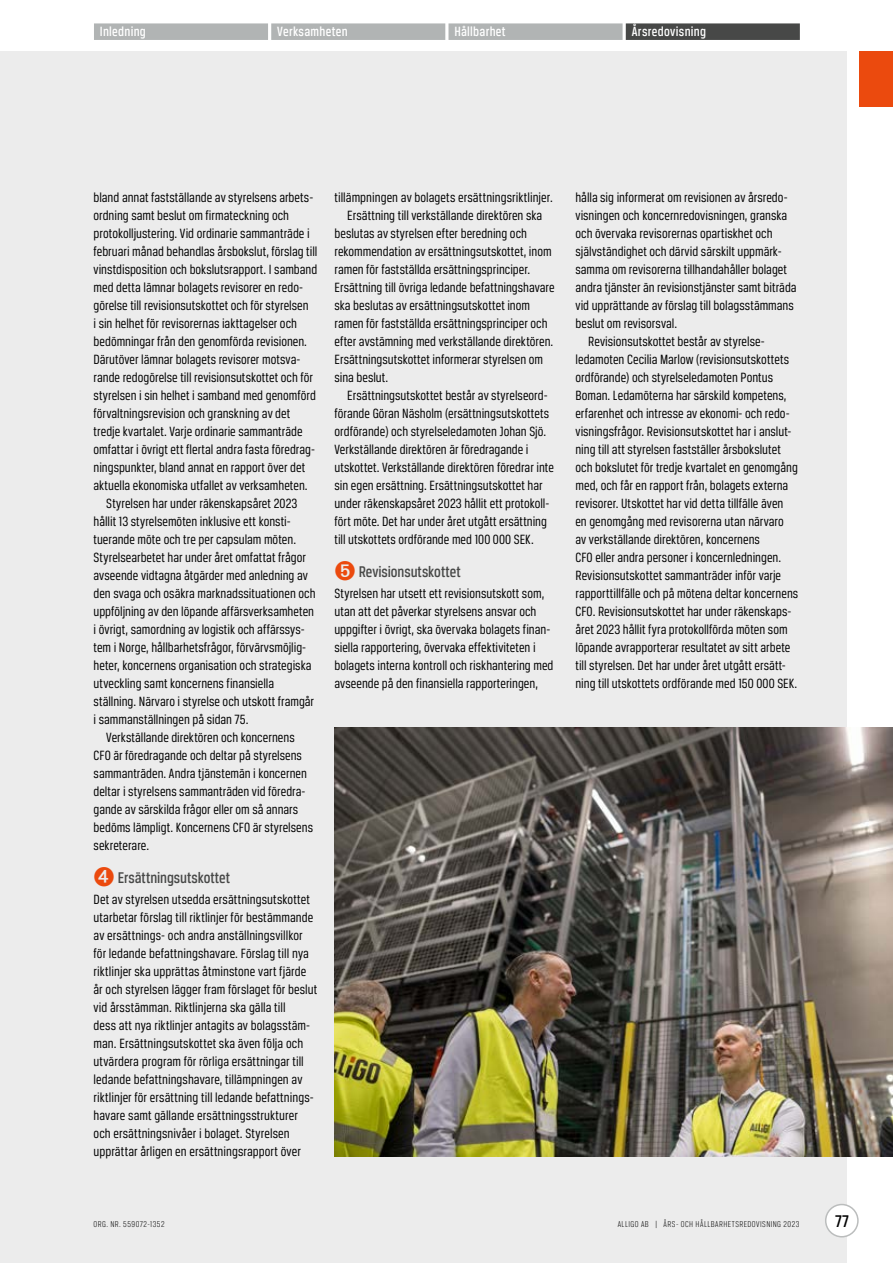
<style>
.page{position:relative;width:893px;height:1263px;background:#fff}
.page>*{position:absolute;margin:0;border:0;box-sizing:border-box;transform-origin:0 0}
.t1{font:500 18px "Breuer Condensed";color:#000}
.t2{font:500 16.5px "Breuer Condensed";color:#474847}
.t3{font:14.25px/18px "Breuer Condensed";color:#000}
.t4{font:500 14.25px "Breuer Condensed";letter-spacing:.02em;color:#fff}
.t5{font:300 9px "Breuer Condensed";letter-spacing:.05em;color:#000}
.s1{color:#eb4a0e}
</style>
<div class="page">
<div style="left:0;top:51px;width:846px;height:1212px;background:#ececec"></div>
<div style="left:859px;top:51px;width:34px;height:55px;background:#eb4a0e"></div>
<div style="left:826px;top:1204px;width:32px;height:33px;background:#fff;border-radius:50%"></div>
<div style="left:825px;top:1204px;width:34px;height:33px;border:2px solid #bbbdbd;border-radius:50%"></div>
<div style="left:94px;top:23px;width:174px;height:17px;background:#b1b4b4"></div>
<div style="left:271px;top:23px;width:174px;height:17px;background:#b1b4b4"></div>
<div style="left:448px;top:23px;width:175px;height:17px;background:#b1b4b4"></div>
<div style="left:626px;top:23px;width:174px;height:17px;background:#474847"></div>
<img style="left:334px;top:727px;width:559px;height:430px">
<p class="t4" style="left:100px;top:24px;width:48px">Inledning</p>
<p class="t4" style="left:277px;top:24px;width:72px">Verksamheten</p>
<p class="t4" style="left:454px;top:24px;width:53px">Hållbarhet</p>
<p class="t4" style="left:632px;top:24px;width:76px">Årsredovisning</p>
<p class="t3" style="left:94px;top:188px;width:221px">bland annat fastställande av styrelsens arbets-</p>
<p class="t3" style="left:94px;top:206px;width:197px">ordning samt beslut om firmateckning och</p>
<p class="t3" style="left:94px;top:224px;width:218px">protokolljustering. Vid ordinarie sammanträde i</p>
<p class="t3" style="left:94px;top:242px;width:225px">februari månad behandlas årsbokslut, förslag till</p>
<p class="t3" style="left:94px;top:260px;width:225px">vinstdisposition och bokslutsrapport. I samband</p>
<p class="t3" style="left:94px;top:278px;width:211px">med detta lämnar bolagets revisorer en redo-</p>
<p class="t3" style="left:94px;top:296px;width:217px">görelse till revisionsutskottet och för styrelsen</p>
<p class="t3" style="left:94px;top:314px;width:205px">i sin helhet för revisorernas iakttagelser och</p>
<p class="t3" style="left:94px;top:332px;width:215px">bedömningar från den genomförda revisionen.</p>
<p class="t3" style="left:94px;top:350px;width:208px">Därutöver lämnar bolagets revisorer motsva-</p>
<p class="t3" style="left:94px;top:368px;width:221px">rande redogörelse till revisionsutskottet och för</p>
<p class="t3" style="left:94px;top:386px;width:224px">styrelsen i sin helhet i samband med genomförd</p>
<p class="t3" style="left:94px;top:404px;width:198px">förvaltningsrevision och granskning av det</p>
<p class="t3" style="left:94px;top:422px;width:211px">tredje kvartalet. Varje ordinarie sammanträde</p>
<p class="t3" style="left:94px;top:440px;width:223px">omfattar i övrigt ett flertal andra fasta föredrag-</p>
<p class="t3" style="left:94px;top:458px;width:213px">ningspunkter, bland annat en rapport över det</p>
<p class="t3" style="left:94px;top:476px;width:216px">aktuella ekonomiska utfallet av verksamheten.</p>
<p class="t3" style="left:106px;top:494px;width:193px">Styrelsen har under räkenskapsåret 2023</p>
<p class="t3" style="left:94px;top:512px;width:199px">hållit 13 styrelsemöten inklusive ett konsti-</p>
<p class="t3" style="left:94px;top:530px;width:204px">tuerande möte och tre per capsulam möten.</p>
<p class="t3" style="left:94px;top:548px;width:214px">Styrelsearbetet har under året omfattat frågor</p>
<p class="t3" style="left:94px;top:566px;width:216px">avseende vidtagna åtgärder med anledning av</p>
<p class="t3" style="left:94px;top:584px;width:223px">den svaga och osäkra marknadssituationen och</p>
<p class="t3" style="left:94px;top:602px;width:222px">uppföljning av den löpande affärsverksamheten</p>
<p class="t3" style="left:94px;top:620px;width:213px">i övrigt, samordning av logistik och affärssys-</p>
<p class="t3" style="left:94px;top:638px;width:214px">tem i Norge, hållbarhetsfrågor, förvärvsmöjlig-</p>
<p class="t3" style="left:94px;top:656px;width:219px">heter, koncernens organisation och strategiska</p>
<p class="t3" style="left:94px;top:674px;width:182px">utveckling samt koncernens finansiella</p>
<p class="t3" style="left:94px;top:692px;width:222px">ställning. Närvaro i styrelse och utskott framgår</p>
<p class="t3" style="left:94px;top:710px;width:157px">i sammanställningen på sidan 75.</p>
<p class="t3" style="left:106px;top:728px;width:190px">Verkställande direktören och koncernens</p>
<p class="t3" style="left:94px;top:746px;width:210px">CFO är föredragande och deltar på styrelsens</p>
<p class="t3" style="left:94px;top:764px;width:215px">sammanträden. Andra tjänstemän i koncernen</p>
<p class="t3" style="left:94px;top:782px;width:213px">deltar i styrelsens sammanträden vid föredra-</p>
<p class="t3" style="left:94px;top:800px;width:206px">gande av särskilda frågor eller om så annars</p>
<p class="t3" style="left:94px;top:818px;width:221px">bedöms lämpligt. Koncernens CFO är styrelsens</p>
<p class="t3" style="left:94px;top:836px;width:57px">sekreterare.</p>
<p class="t2" style="left:94px;top:869px;width:138px"><span class="s1">➍</span> Ersättningsutskottet</p>
<p class="t3" style="left:94px;top:890px;width:225px">Det av styrelsen utsedda ersättningsutskottet utarbetar förslag till riktlinjer för bestämmande av ersättnings- och andra anställningsvillkor för ledande befattningshavare. Förslag till nya riktlinjer ska upprättas åtminstone vart fjärde år och styrelsen lägger fram förslaget för beslut vid årsstämman. Riktlinjerna ska gälla till<br>dess att nya riktlinjer antagits av bolagsstäm&shy;man. Ersättningsutskottet ska även följa och utvärdera program för rörliga ersättningar till ledande befattningshavare, tillämpningen av riktlinjer för ersättning till ledande befattnings&shy;havare samt gällande ersättningsstrukturer och ersättningsnivåer i bolaget. Styrelsen upprättar årligen en ersättningsrapport över</p>
<p class="t3" style="left:334px;top:188px;width:220px">tillämpningen av bolagets ersättningsriktlinjer.</p>
<p class="t3" style="left:347px;top:206px;width:196px">Ersättning till verkställande direktören ska</p>
<p class="t3" style="left:334px;top:224px;width:194px">beslutas av styrelsen efter beredning och</p>
<p class="t3" style="left:334px;top:242px;width:219px">rekommendation av ersättningsutskottet, inom</p>
<p class="t3" style="left:334px;top:260px;width:197px">ramen för fastställda ersättningsprinciper.</p>
<p class="t3" style="left:334px;top:278px;width:222px">Ersättning till övriga ledande befattningshavare</p>
<p class="t3" style="left:334px;top:296px;width:197px">ska beslutas av ersättningsutskottet inom</p>
<p class="t3" style="left:334px;top:314px;width:215px">ramen för fastställda ersättningsprinciper och</p>
<p class="t3" style="left:334px;top:332px;width:220px">efter avstämning med verkställande direktören.</p>
<p class="t3" style="left:334px;top:350px;width:210px">Ersättningsutskottet informerar styrelsen om</p>
<p class="t3" style="left:334px;top:368px;width:55px">sina beslut.</p>
<p class="t3" style="left:347px;top:386px;width:202px">Ersättningsutskottet består av styrelseord-</p>
<p class="t3" style="left:334px;top:404px;width:216px">förande Göran Näsholm (ersättningsutskottets</p>
<p class="t3" style="left:334px;top:422px;width:213px">ordförande) och styrelseledamoten Johan Sjö.</p>
<p class="t3" style="left:334px;top:440px;width:196px">Verkställande direktören är föredragande i</p>
<p class="t3" style="left:334px;top:458px;width:221px">utskottet. Verkställande direktören föredrar inte</p>
<p class="t3" style="left:334px;top:476px;width:210px">sin egen ersättning. Ersättningsutskottet har</p>
<p class="t3" style="left:334px;top:494px;width:216px">under räkenskapsåret 2023 hållit ett protokoll-</p>
<p class="t3" style="left:334px;top:512px;width:214px">fört möte. Det har under året utgått ersättning</p>
<p class="t3" style="left:334px;top:530px;width:201px">till utskottets ordförande med 100 000 SEK.</p>
<p class="t2" style="left:334px;top:563px;width:128px"><span class="s1">➎</span> Revisionsutskottet</p>
<p class="t3" style="left:334px;top:584px;width:221px">Styrelsen har utsett ett revisionsutskott som, utan att det påverkar styrelsens ansvar och uppgifter i övrigt, ska övervaka bolagets finan&shy;siella rapportering, övervaka effektiviteten i bolagets interna kontroll och riskhantering med avseende på den finansiella rapporteringen,</p>
<p class="t3" style="left:575px;top:188px;width:214px">hålla sig informerat om revisionen av årsredo-</p>
<p class="t3" style="left:575px;top:206px;width:213px">visningen och koncernredovisningen, granska</p>
<p class="t3" style="left:575px;top:224px;width:199px">och övervaka revisorernas opartiskhet och</p>
<p class="t3" style="left:575px;top:242px;width:208px">självständighet och därvid särskilt uppmärk-</p>
<p class="t3" style="left:575px;top:260px;width:213px">samma om revisorerna tillhandahåller bolaget</p>
<p class="t3" style="left:575px;top:278px;width:223px">andra tjänster än revisionstjänster samt biträda</p>
<p class="t3" style="left:575px;top:296px;width:220px">vid upprättande av förslag till bolagsstämmans</p>
<p class="t3" style="left:575px;top:314px;width:103px">beslut om revisorsval.</p>
<p class="t3" style="left:588px;top:332px;width:178px">Revisionsutskottet består av styrelse-</p>
<p class="t3" style="left:575px;top:350px;width:215px">ledamoten Cecilia Marlow (revisionsutskottets</p>
<p class="t3" style="left:575px;top:368px;width:199px">ordförande) och styrelseledamoten Pontus</p>
<p class="t3" style="left:575px;top:386px;width:213px">Boman. Ledamöterna har särskild kompetens,</p>
<p class="t3" style="left:575px;top:404px;width:216px">erfarenhet och intresse av ekonomi- och redo-</p>
<p class="t3" style="left:575px;top:422px;width:217px">visningsfrågor. Revisionsutskottet har i anslut-</p>
<p class="t3" style="left:575px;top:440px;width:207px">ning till att styrelsen fastställer årsbokslutet</p>
<p class="t3" style="left:575px;top:458px;width:224px">och bokslutet för tredje kvartalet en genomgång</p>
<p class="t3" style="left:575px;top:476px;width:214px">med, och får en rapport från, bolagets externa</p>
<p class="t3" style="left:575px;top:494px;width:209px">revisorer. Utskottet har vid detta tillfälle även</p>
<p class="t3" style="left:575px;top:512px;width:210px">en genomgång med revisorerna utan närvaro</p>
<p class="t3" style="left:575px;top:530px;width:186px">av verkställande direktören, koncernens</p>
<p class="t3" style="left:575px;top:548px;width:207px">CFO eller andra personer i koncernledningen.</p>
<p class="t3" style="left:575px;top:566px;width:207px">Revisionsutskottet sammanträder inför varje</p>
<p class="t3" style="left:575px;top:584px;width:224px">rapporttillfälle och på mötena deltar koncernens</p>
<p class="t3" style="left:575px;top:602px;width:217px">CFO. Revisionsutskottet har under räkenskaps-</p>
<p class="t3" style="left:575px;top:620px;width:214px">året 2023 hållit fyra protokollförda möten som</p>
<p class="t3" style="left:575px;top:638px;width:217px">löpande avrapporterar resultatet av sitt arbete</p>
<p class="t3" style="left:575px;top:656px;width:212px">till styrelsen. Det har under året utgått ersätt-</p>
<p class="t3" style="left:575px;top:674px;width:223px">ning till utskottets ordförande med 150 000 SEK.</p>
<p class="t5" style="left:94px;top:1219px;width:72px">ORG. NR. 559072-1352</p>
<p class="t5" style="left:618px;top:1219px;width:183px">ALLIGO AB | ÅRS- OCH HÅLLBARHETSREDOVISNING 2023</p>
<p class="t1" style="left:835px;top:1211px;width:15px">77</p>
</div>
